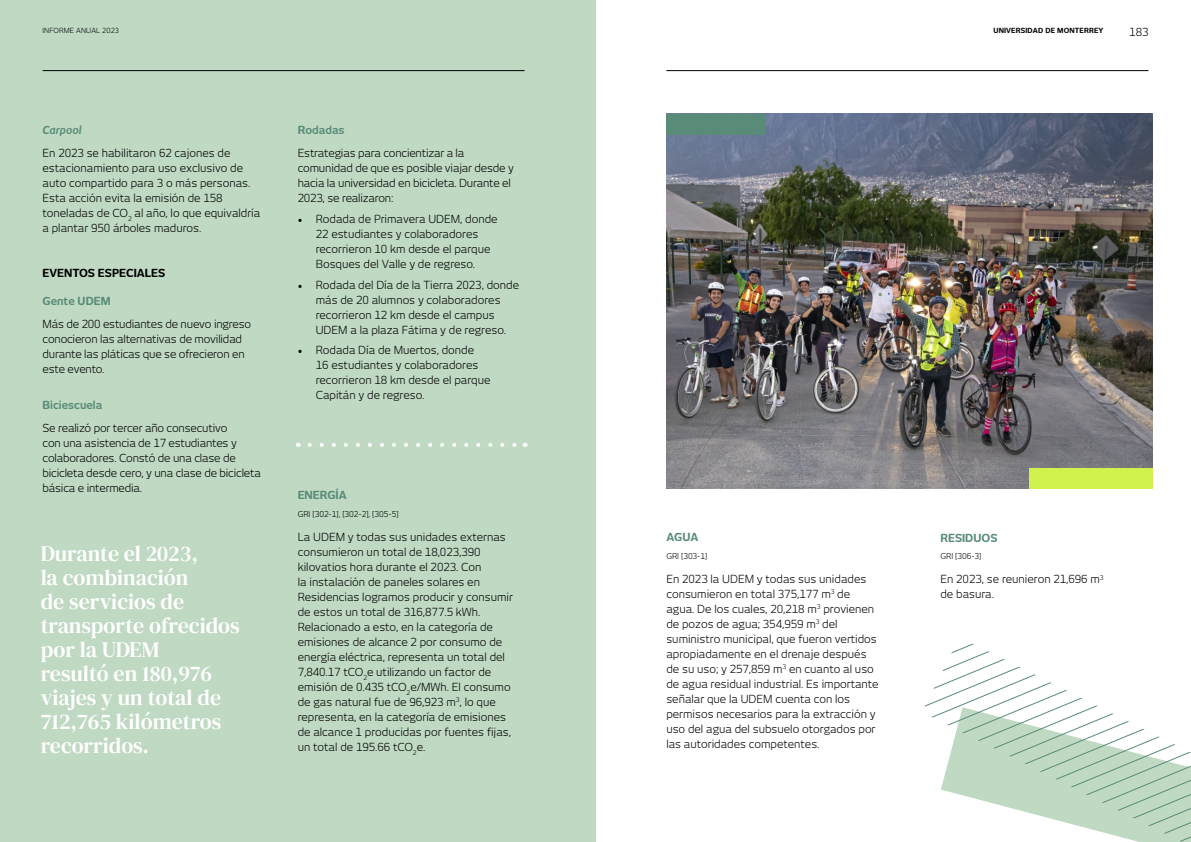
<style>
.page{position:relative;width:1191px;height:842px;background:#fff}
.page>*{position:absolute;margin:0;border:0;box-sizing:border-box;transform-origin:0 0}
.t1{font:22px/24px "DM Serif Text";color:#fff}
.t2{font:11px/15px "New June";color:#000}
.t3{font:700 11px "New June";color:#598c78}
.t4{font:700 11px "New June";color:#000}
.t5{font:italic 700 11px "New June";color:#598c78}
.t6{font:8px "New June";color:#000}
.t7{font:700 7px "New June";letter-spacing:.02em;color:#000}
.t8{font:7px "New June";letter-spacing:.02em;color:#000}
.s1{font-family:"Minion Pro";font-size:12px}
</style>
<div class="page">
<hr style="left:666px;top:70px;width:482px;height:1px;background:#000">
<div style="left:0;top:0;width:595px;height:842px;background:#bfd9c2"></div>
<hr style="left:43px;top:70px;width:481px;height:1px;background:#000">
<svg style="left:310px;top:443px;width:207px;height:4px"></svg>
<img style="left:666px;top:114px;width:486px;height:375px">
<div style="left:666px;top:114px;width:98px;height:20px;background:#598c78"></div>
<div style="left:1029px;top:468px;width:123px;height:21px;background:#d1f24d"></div>
<svg style="left:924px;top:643px;width:267px;height:199px"></svg>
<p class="t8" style="left:43px;top:26px;width:78px">INFORME ANUAL 2023</p>
<p class="t5" style="left:43px;top:124px;width:41px">Carpool</p>
<p class="t2" style="left:43px;top:146px;width:219px">En 2023 se habilitaron 62 cajones de estacionamiento para uso exclusivo de auto compartido para 3 o más personas.<br>Esta acción evita la emisión de 158 toneladas de CO<sub>2</sub> al año, lo que equivaldría a plantar 950 árboles maduros.</p>
<p class="t4" style="left:43px;top:267px;width:124px">EVENTOS ESPECIALES</p>
<p class="t3" style="left:43px;top:295px;width:70px">Gente UDEM</p>
<p class="t2" style="left:43px;top:317px;width:210px">Más de 200 estudiantes de nuevo ingreso conocieron las alternativas de movilidad durante las pláticas que se ofrecieron en este evento.</p>
<p class="t3" style="left:43px;top:399px;width:61px">Biciescuela</p>
<p class="t2" style="left:43px;top:421px;width:220px">Se realizó por tercer año consecutivo<br>con una asistencia de 17 estudiantes y colaboradores. Constó de una clase de bicicleta desde cero, y una clase de bicicleta básica e intermedia.</p>
<h1 class="t1" style="left:41px;top:541px;width:200px">Durante el 2023,<br>la combinación<br>de servicios de transporte ofrecidos por la UDEM<br>resultó en 180,976 viajes y un total de<br>712,765 kilómetros recorridos.</h1>
<p class="t3" style="left:298px;top:124px;width:48px">Rodadas</p>
<p class="t2" style="left:298px;top:146px;width:217px">Estrategias para concientizar a la comunidad de que es posible viajar desde y hacia la universidad en bicicleta. Durante el 2023, se realizaron:</p>
<p class="t2" style="left:316px;top:211px;width:183px;text-indent:-18px"><span class="s1">•</span> Rodada de Primavera UDEM, donde<br>22 estudiantes y colaboradores recorrieron 10 km desde el parque<br>Bosques del Valle y de regreso.</p>
<p class="t2" style="left:298px;top:277px;width:223px;text-align:center"><span class="s1">•</span> Rodada del Día de la Tierra 2023, donde más de 20 alumnos y colaboradores recorrieron 12 km desde el campus<br>UDEM a la plaza Fátima y de regreso.</p>
<p class="t2" style="left:316px;top:343px;width:176px;text-indent:-18px"><span class="s1">•</span> Rodada Día de Muertos, donde<br>16 estudiantes y colaboradores recorrieron 18 km desde el parque<br>Capitán y de regreso.</p>
<p class="t3" style="left:298px;top:489px;width:50px">ENERGÍA</p>
<p class="t6" style="left:298px;top:509px;width:102px">GRI [302-1], [302-2], [305-5]</p>
<p class="t2" style="left:298px;top:529px;width:217px">La UDEM y todas sus unidades externas consumieron un total de 18,023,390 kilovatios hora durante el 2023. Con<br>la instalación de paneles solares en Residencias logramos producir y consumir de estos un total de 316,877.5 kWh.<br>Relacionado a esto, en la categoría de emisiones de alcance 2 por consumo de energía eléctrica, representa un total del 7,840.17 tCO<sub>2</sub>e utilizando un factor de emisión de 0.435 tCO<sub>2</sub>e/MWh. El consumo de gas natural fue de 96,923 m<sup>3</sup>, lo que representa, en la categoría de emisiones de alcance 1 producidas por fuentes fijas, un total de 195.66 tCO<sub>2</sub>e.</p>
<p class="t7" style="left:993px;top:26px;width:112px">UNIVERSIDAD DE MONTERREY</p>
<p class="t2" style="left:1129px;top:24px;width:21px">183</p>
<p class="t3" style="left:666px;top:531px;width:33px">AGUA</p>
<p class="t3" style="left:940px;top:531px;width:59px">RESIDUOS</p>
<p class="t6" style="left:666px;top:551px;width:42px">GRI [303-1]</p>
<p class="t6" style="left:940px;top:551px;width:42px">GRI [306-3]</p>
<p class="t2" style="left:666px;top:571px;width:214px">En 2023 la UDEM y todas sus unidades consumieron en total 375,177 m<sup>3</sup> de agua. De los cuales, 20,218 m<sup>3</sup> provienen de pozos de agua; 354,959 m<sup>3</sup> del suministro municipal, que fueron vertidos apropiadamente en el drenaje después de su uso; y 257,859 m<sup>3</sup> en cuanto al uso de agua residual industrial. Es importante señalar que la UDEM cuenta con los permisos necesarios para la extracción y uso del agua del subsuelo otorgados por las autoridades competentes.</p>
<p class="t2" style="left:940px;top:572px;width:165px">En 2023, se reunieron 21,696 m<sup>3 </sup>de basura.</p>
</div>
